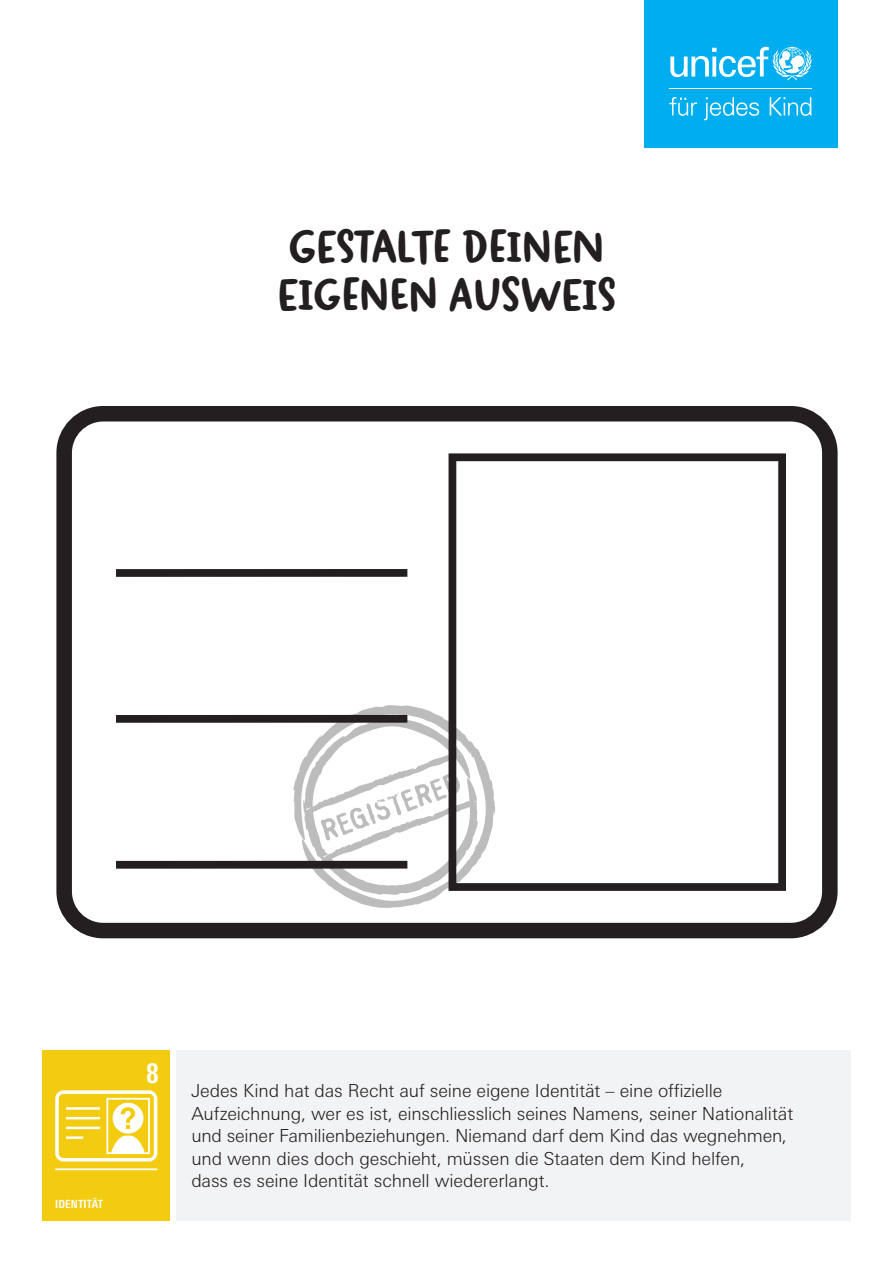
<style>
.page{position:relative;width:893px;height:1263px;background:#fff}
.page>*{position:absolute;margin:0;border:0;box-sizing:border-box;transform-origin:0 0}
.t1{font:700 45px/48px "Duffy Script";letter-spacing:.005em;color:#231f20}
.t2{font:700 condensed 27px "Univers Next Pro";color:#fff}
.t3{font:300 18px/22.5px "Univers Next Pro";letter-spacing:-.01em;color:#231f20}
.t4{font:700 condensed 11.25px "Univers Next Pro";letter-spacing:.01em;color:#fff}
</style>
<div class="page">
<div style="left:56px;top:406px;width:782px;height:532px;border:16px solid #231f20;border-radius:39px"></div>
<div style="left:116px;top:569px;width:291px;height:8px;background:#231f20"></div>
<div style="left:116px;top:715px;width:291px;height:8px;background:#231f20"></div>
<div style="left:116px;top:861px;width:291px;height:8px;background:#231f20"></div>
<svg style="left:449px;top:453px;width:337px;height:438px"></svg>
<svg style="left:293px;top:705px;width:202px;height:203px"></svg>
<div style="left:176px;top:1050px;width:674px;height:170px;background:#f2f3f4"></div>
<div style="left:43px;top:1050px;width:127px;height:170px;background:#f3cc12"></div>
<svg style="left:55px;top:1090px;width:102px;height:71px"></svg>
<hr style="left:55px;top:1168px;width:102px;height:2px;background:#fff">
<div style="left:644px;top:0;width:194px;height:147px;background:#00aeef"></div>
<hr style="left:669px;top:88px;width:142px;height:1px;background:#fff">
<svg style="left:669px;top:97px;width:28px;height:19px"></svg>
<svg style="left:704px;top:97px;width:55px;height:23px"></svg>
<svg style="left:770px;top:97px;width:41px;height:19px"></svg>
<svg style="left:670px;top:47px;width:142px;height:33px"></svg>
<h1 class="t1" style="left:277px;top:223px;width:340px">GESTALTE DEINEN<br>EIGENEN AUSWEIS</h1>
<p class="t4" style="left:55px;top:1197px;width:49px">IDENTITÄT</p>
<h2 class="t2" style="left:146px;top:1057px;width:14px">8</h2>
<p class="t3" style="left:191px;top:1079px;width:603px">Jedes Kind hat das Recht auf seine eigene Identität – eine offizielle Aufzeichnung, wer es ist, einschliesslich seines Namens, seiner Nationalität und seiner Familienbeziehungen. Niemand darf dem Kind das wegnehmen, und wenn dies doch geschieht, müssen die Staaten dem Kind helfen,<br>dass es seine Identität schnell wiedererlangt.</p>
</div>
